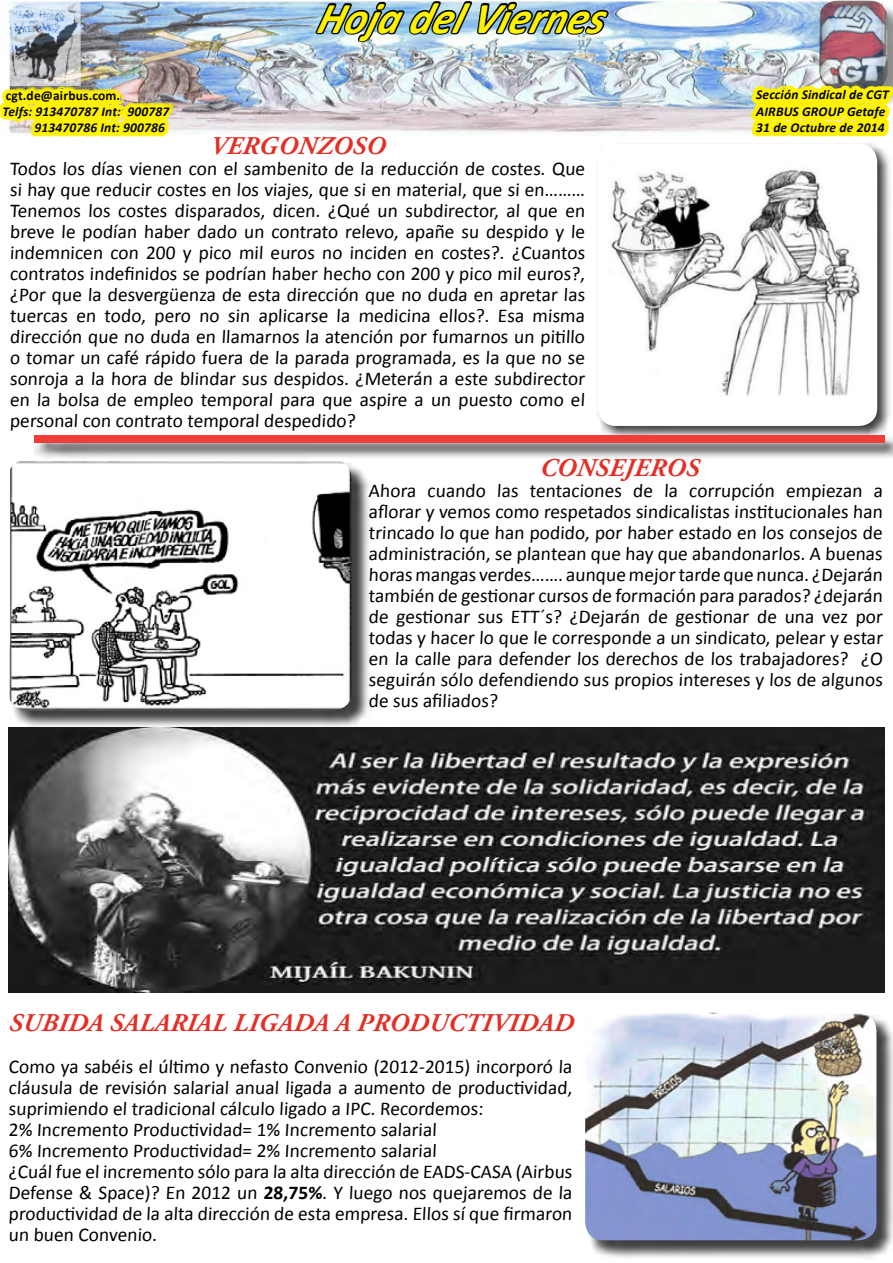
<style>
.page{position:relative;width:893px;height:1263px;background:#fff}
.page>*{position:absolute;margin:0;border:0;box-sizing:border-box;transform-origin:0 0}
.t1{font:italic 700 44.25px "Calibri";color:#fff200;scale:.96 1}
.t2{font:italic 700 25.5px "Adobe Garamond Pro";letter-spacing:.015em;color:#e32f26}
.t3{font:19.5px/21px "Calibri";color:#000;text-align:justify}
.t4{font:italic 700 13.5px/16.2px "Calibri";letter-spacing:.01em;color:#020101}
.t5{font:italic 700 13.5px/16.2px "Calibri";letter-spacing:.01em;color:#030303}
.t6{font:700 13.5px "Calibri";letter-spacing:.01em;color:#030303}
.s1{font-weight:700}
</style>
<div class="page">
<img style="left:81px;top:0;width:663px;height:134px">
<img style="left:0;top:67px;width:184px;height:70px">
<img style="left:0;top:1px;width:81px;height:85px">
<img style="left:744px;top:0;width:149px;height:137px">
<img style="left:314px;top:0;width:297px;height:76px">
<div style="left:596px;top:142px;width:295px;height:298px;background:#000;opacity:.75"></div>
<img style="left:598px;top:144px;width:279px;height:282px">
<div style="left:10px;top:462px;width:360px;height:267px;background:#000;opacity:.75"></div>
<img style="left:9px;top:461px;width:342px;height:249px">
<div style="left:35px;top:436px;width:858px;height:24px;background:#000;opacity:.75"></div>
<div style="left:34px;top:435px;width:850px;height:8px;background:#ef3e3a"></div>
<div style="left:587px;top:1015px;width:306px;height:244px;background:#000;opacity:.75"></div>
<img style="left:585px;top:1013px;width:291px;height:227px">
<img style="left:8px;top:728px;width:876px;height:265px">
<p class="t6" style="left:6px;top:87px;width:116px">cgt.de@airbus.com.</p>
<p class="t5" style="left:35px;top:103px;width:136px;text-indent:-32px">Telfs: 913470787 Int: 900787<br>913470786 Int: 900786</p>
<h1 class="t1" style="left:316px;top:-10px;width:316px">HojadelViernes</h1>
<p class="t4" style="left:756px;top:87px;width:134px">Sección Sindical de CGT<br>AIRBUS GROUP Getafe<br>31 de Octubre de 2014</p>
<h2 class="t2" style="left:210px;top:131px;width:177px">VERGONZOSO</h2>
<p class="t3" style="left:10px;top:158px;width:578px">Todos los días vienen con el sambenito de la reducción de costes. Que si hay que reducir costes en los viajes, que si en material, que si en……… Tenemos los costes disparados, dicen. ¿Qué un subdirector, al que en breve le podían haber dado un contrato relevo, apañe su despido y le indemnicen con 200 y pico mil euros no inciden en costes?. ¿Cuantos contratos indefinidos se podrían haber hecho con 200 y pico mil euros?, ¿Por que la desvergüenza de esta dirección que no duda en apretar las tuercas en todo, pero no sin aplicarse la medicina ellos?. Esa misma dirección que no duda en llamarnos la atención por fumarnos un pitillo o tomar un café rápido fuera de la parada programada, es la que no se sonroja a la hora de blindar sus despidos. ¿Meterán a este subdirector en la bolsa de empleo temporal para que aspire a un puesto como el personal con contrato temporal despedido?</p>
<h2 class="t2" style="left:540px;top:453px;width:161px">CONSEJEROS</h2>
<p class="t3" style="left:368px;top:480px;width:517px">Ahora cuando las tentaciones de la corrupción empiezan a aflorar y vemos como respetados sindicalistas institucionales han trincado lo que han podido, por haber estado en los consejos de administración, se plantean que hay que abandonarlos. A buenas horas mangas verdes……. aunque mejor tarde que nunca. ¿Dejarán también de gestionar cursos de formación para parados? ¿dejarán de gestionar sus ETT´s? ¿Dejarán de gestionar de una vez por todas y hacer lo que le corresponde a un sindicato, pelear y estar en la calle para defender los derechos de los trabajadores? ¿O seguirán sólo defendiendo sus propios intereses y los de algunos de sus afiliados?</p>
<h2 class="t2" style="left:9px;top:1008px;width:566px">SUBIDA SALARIAL LIGADA A PRODUCTIVIDAD</h2>
<p class="t3" style="left:8px;top:1056px;width:567px;text-align:left">Como ya sabéis el último y nefasto Convenio (2012-2015) incorporó la cláusula de revisión salarial anual ligada a aumento de productividad, suprimiendo el tradicional cálculo ligado a IPC. Recordemos:<br>2% Incremento Productividad= 1% Incremento salarial<br>6% Incremento Productividad= 2% Incremento salarial<br>¿Cuál fue el incremento sólo para la alta dirección de EADS-CASA (Airbus Defense &amp; Space)? En 2012 un <span class="s1">28,75%</span>. Y luego nos quejaremos de la productividad de la alta dirección de esta empresa. Ellos sí que firmaron un buen Convenio.</p>
</div>
